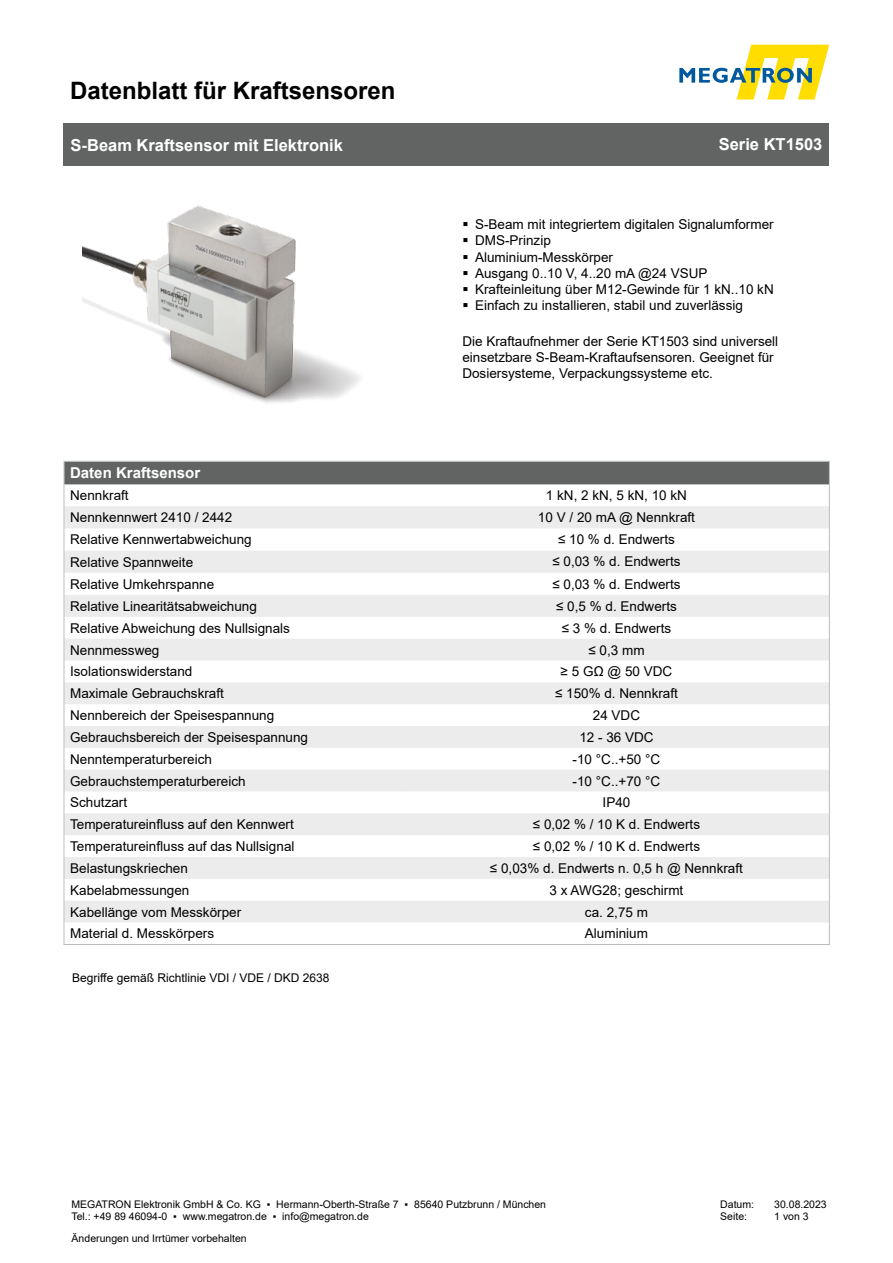
<style>
.page{position:relative;width:893px;height:1263px;background:#fff}
.page>*{position:absolute;margin:0;border:0;box-sizing:border-box;transform-origin:0 0}
.t1{font:700 24px "Arial";color:#000}
.t2{font:700 16.5px "Arial";color:#fff}
.t3{font:700 15px "Arial";color:#fff}
.t4{font:13.5px/16.2px "Arial";color:#000}
.t5{font:12px "Arial";color:#000}
.t6{font:10.5px "Arial";color:#000}
</style>
<div class="page">
<svg style="left:679px;top:45px;width:150px;height:55px"></svg>
<div style="left:64px;top:123px;width:765px;height:43px;background:#626463"></div>
<div style="left:66px;top:463px;width:762px;height:21px;background:#626463"></div>
<svg style="left:66px;top:506px;width:762px;height:416px;fill:#ececec"></svg>
<img style="left:82px;top:205px;width:279px;height:198px">
<h1 class="t1" style="left:70px;top:73px;width:327px">Datenblatt für Kraftsensoren</h1>
<p class="t2" style="left:71px;top:133px;width:274px">S-Beam Kraftsensor mit Elektronik</p>
<p class="t2" style="left:719px;top:133px;width:105px">Serie KT1503</p>
<p class="t4" style="left:475px;top:216px;width:300px">S-Beam mit integriertem digitalen Signalumformer</p>
<p class="t4" style="left:475px;top:233px;width:77px">DMS-Prinzip</p>
<p class="t4" style="left:475px;top:249px;width:140px">Aluminium-Messkörper</p>
<p class="t4" style="left:475px;top:265px;width:234px">Ausgang 0..10 V, 4..20 mA @24 VSUP</p>
<p class="t4" style="left:475px;top:281px;width:300px">Krafteinleitung über M12-Gewinde für 1 kN..10 kN</p>
<p class="t4" style="left:475px;top:297px;width:269px">Einfach zu installieren, stabil und zuverlässig</p>
<p class="t4" style="left:462px;top:333px;width:317px">Die Kraftaufnehmer der Serie KT1503 sind universell einsetzbare S-Beam-Kraftaufsensoren. Geeignet für<br>Dosiersysteme, Verpackungssysteme etc.</p>
<p class="t3" style="left:70px;top:463px;width:132px">Daten Kraftsensor</p>
<p class="t4" style="left:70px;top:487px;width:60px">Nennkraft</p>
<p class="t4" style="left:546px;top:487px;width:143px">1 kN, 2 kN, 5 kN, 10 kN</p>
<p class="t4" style="left:70px;top:509px;width:164px">Nennkennwert 2410 / 2442</p>
<p class="t4" style="left:538px;top:509px;width:159px">10 V / 20 mA @ Nennkraft</p>
<p class="t4" style="left:70px;top:531px;width:183px">Relative Kennwertabweichung</p>
<p class="t4" style="left:558px;top:531px;width:118px">≤ 10 % d. Endwerts</p>
<p class="t4" style="left:70px;top:554px;width:125px">Relative Spannweite</p>
<p class="t4" style="left:552px;top:553px;width:130px">≤ 0,03 % d. Endwerts</p>
<p class="t4" style="left:70px;top:576px;width:146px">Relative Umkehrspanne</p>
<p class="t4" style="left:552px;top:576px;width:130px">≤ 0,03 % d. Endwerts</p>
<p class="t4" style="left:70px;top:598px;width:188px">Relative Linearitätsabweichung</p>
<p class="t4" style="left:556px;top:598px;width:122px">≤ 0,5 % d. Endwerts</p>
<p class="t4" style="left:70px;top:620px;width:221px">Relative Abweichung des Nullsignals</p>
<p class="t4" style="left:562px;top:620px;width:111px">≤ 3 % d. Endwerts</p>
<p class="t4" style="left:70px;top:642px;width:91px">Nennmessweg</p>
<p class="t4" style="left:588px;top:642px;width:58px">≤ 0,3 mm</p>
<p class="t4" style="left:70px;top:663px;width:124px">Isolationswiderstand</p>
<p class="t4" style="left:561px;top:663px;width:113px">≥ 5 GΩ @ 50 VDC</p>
<p class="t4" style="left:70px;top:685px;width:155px">Maximale Gebrauchskraft</p>
<p class="t4" style="left:555px;top:685px;width:124px">≤ 150% d. Nennkraft</p>
<p class="t4" style="left:70px;top:707px;width:206px">Nennbereich der Speisespannung</p>
<p class="t4" style="left:593px;top:707px;width:49px">24 VDC</p>
<p class="t4" style="left:70px;top:729px;width:239px">Gebrauchsbereich der Speisespannung</p>
<p class="t4" style="left:579px;top:729px;width:76px">12 - 36 VDC</p>
<p class="t4" style="left:70px;top:751px;width:143px">Nenntemperaturbereich</p>
<p class="t4" style="left:573px;top:751px;width:89px">-10 °C..+50 °C</p>
<p class="t4" style="left:70px;top:772px;width:177px">Gebrauchstemperaturbereich</p>
<p class="t4" style="left:573px;top:772px;width:89px">-10 °C..+70 °C</p>
<p class="t4" style="left:70px;top:794px;width:59px">Schutzart</p>
<p class="t4" style="left:603px;top:794px;width:29px">IP40</p>
<p class="t4" style="left:70px;top:816px;width:225px">Temperatureinfluss auf den Kennwert</p>
<p class="t4" style="left:533px;top:816px;width:169px">≤ 0,02 % / 10 K d. Endwerts</p>
<p class="t4" style="left:70px;top:838px;width:226px">Temperatureinfluss auf das Nullsignal</p>
<p class="t4" style="left:533px;top:838px;width:169px">≤ 0,02 % / 10 K d. Endwerts</p>
<p class="t4" style="left:70px;top:860px;width:119px">Belastungskriechen</p>
<p class="t4" style="left:490px;top:860px;width:254px">≤ 0,03% d. Endwerts n. 0,5 h @ Nennkraft</p>
<p class="t4" style="left:70px;top:882px;width:121px">Kabelabmessungen</p>
<p class="t4" style="left:550px;top:882px;width:135px">3 x AWG28; geschirmt</p>
<p class="t4" style="left:70px;top:903px;width:173px">Kabellänge vom Messkörper</p>
<p class="t4" style="left:585px;top:903px;width:65px">ca. 2,75 m</p>
<p class="t4" style="left:70px;top:925px;width:146px">Material d. Messkörpers</p>
<p class="t4" style="left:585px;top:925px;width:65px">Aluminium</p>
<p class="t5" style="left:72px;top:969px;width:259px">Begriffe gemäß Richtlinie VDI / VDE / DKD 2638</p>
<p class="t6" style="left:71px;top:1197px;width:476px">MEGATRON Elektronik GmbH &amp; Co. KG ▪ Hermann-Oberth-Straße 7 ▪ 85640 Putzbrunn / München</p>
<p class="t6" style="left:71px;top:1209px;width:299px">Tel.: +49 89 46094-0 ▪ www.megatron.de ▪ info@megatron.de</p>
<p class="t6" style="left:72px;top:1231px;width:177px">Änderungen und Irrtümer vorbehalten</p>
<p class="t6" style="left:720px;top:1197px;width:35px">Datum:</p>
<p class="t6" style="left:774px;top:1197px;width:54px">30.08.2023</p>
<p class="t6" style="left:720px;top:1209px;width:28px">Seite:</p>
<p class="t6" style="left:774px;top:1209px;width:36px">1 von 3</p>
</div>
